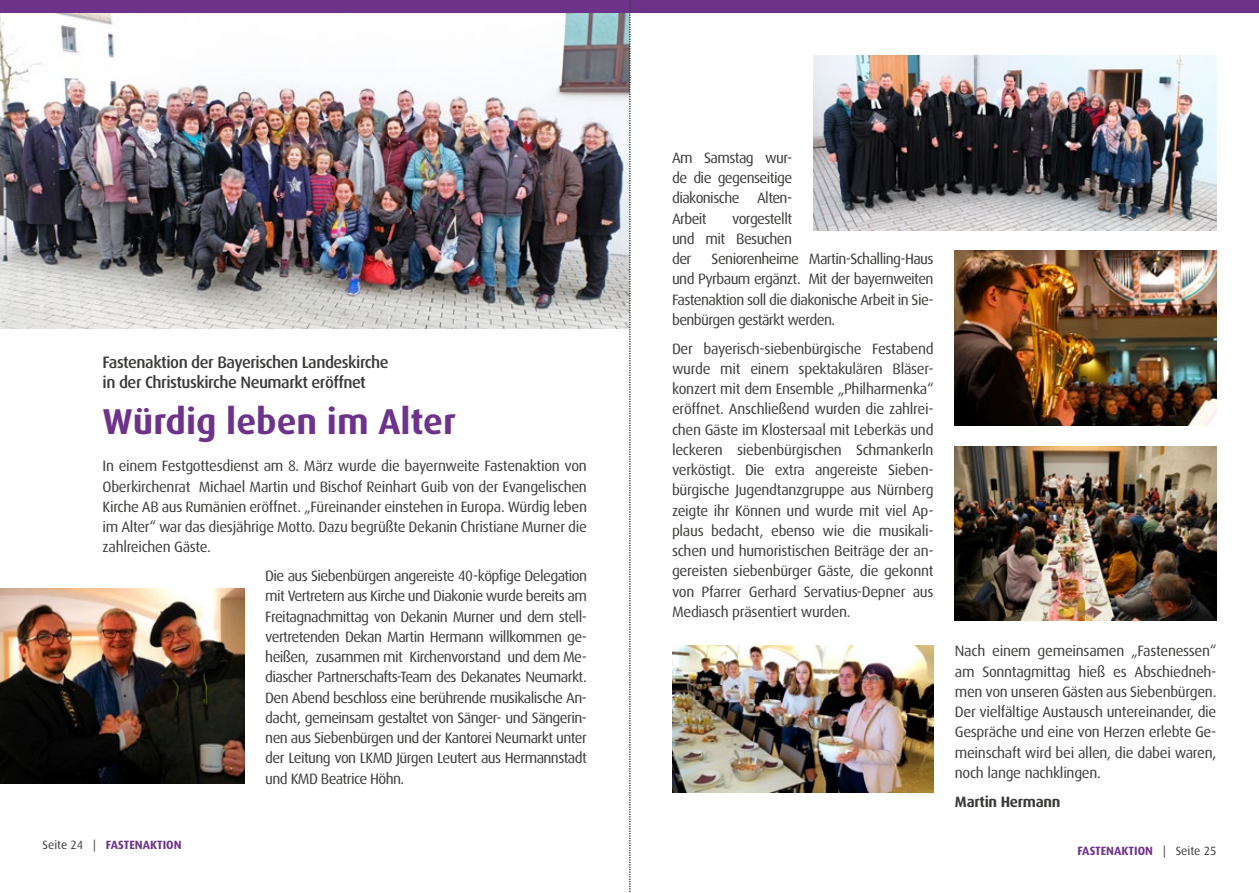
<style>
.page{position:relative;width:1259px;height:893px;background:#fff}
.page>*{position:absolute;margin:0;border:0;box-sizing:border-box;transform-origin:0 0}
.t1{font:700 36px "Dax";color:#6d338b}
.t2{font:500 16.5px/20.2px "Dax";letter-spacing:-.03em;color:#3a3a39}
.t3{font:15px/20.2px "Dax";letter-spacing:-.04em;color:#3a3a39;text-align:justify}
.t4{font:700 15px "Dax";letter-spacing:-.02em;color:#3a3a39}
.t5{font:700 12px "Dax";color:#6d338b}
.s1{font-weight:400;color:#3a3a39}
</style>
<div class="page">
<img style="left:0;top:13px;width:629px;height:316px">
<div style="left:0;top:0;width:629px;height:13px;background:#6d338b"></div>
<div style="left:629px;top:0;width:630px;height:13px;background:#6d338b"></div>
<img style="left:955px;top:446px;width:261px;height:175px">
<img style="left:955px;top:251px;width:261px;height:174px">
<img style="left:813px;top:56px;width:403px;height:174px">
<img style="left:0;top:588px;width:244px;height:196px">
<img style="left:672px;top:645px;width:261px;height:147px">
<svg style="left:629px;top:0;width:2px;height:892px"></svg>
<p class="t2" style="left:103px;top:352px;width:288px">Fastenaktion der Bayerischen Landeskirche in der Christuskirche Neumarkt eröffnet</p>
<h1 class="t1" style="left:103px;top:401px;width:355px">Würdig leben im Alter</h1>
<p class="t3" style="left:103px;top:456px;width:486px">In einem Festgottesdienst am 8. März wurde die bayernweite Fastenaktion von Oberkirchenrat Michael Martin und Bischof Reinhart Guib von der Evangelischen Kirche AB aus Rumänien eröffnet. „Füreinander einstehen in Europa. Würdig leben im Alter“ war das diesjährige Motto. Dazu begrüßte Dekanin Christiane Murner die zahlreichen Gäste.</p>
<p class="t3" style="left:265px;top:566px;width:323px">Die aus Siebenbürgen angereiste 40-köpfige Delegation mit Vertretern aus Kirche und Diakonie wurde bereits am Freitagnachmittag von Dekanin Murner und dem stell&shy;vertretenden Dekan Martin Hermann willkommen ge&shy;heißen, zusammen mit Kirchenvorstand und dem Me&shy;diascher Partnerschafts-Team des Dekanates Neumarkt.<br>Den Abend beschloss eine berührende musikalische An&shy;dacht, gemeinsam gestaltet von Sänger- und Sängerin&shy;nen aus Siebenbürgen und der Kantorei Neumarkt unter der Leitung von LKMD Jürgen Leutert aus Hermannstadt und KMD Beatrice Höhn.</p>
<p class="t3" style="left:672px;top:148px;width:122px">Am Samstag wur&shy;de die gegenseitige diakonische Alten-Arbeit</p>
<p class="t3" style="left:672px;top:209px;width:122px;text-indent:60px">vorgestellt und mit Besuchen der</p>
<p class="t3" style="left:672px;top:249px;width:263px;text-indent:40px">Seniorenheime Martin-Schalling-Haus und Pyrbaum ergänzt. Mit der bayernweiten Fastenaktion soll die diakonische Arbeit in Sie&shy;benbürgen gestärkt werden.</p>
<p class="t3" style="left:672px;top:339px;width:263px">Der bayerisch-siebenbürgische Festabend wurde mit einem spektakulären Bläser&shy;konzert mit dem Ensemble „Philharmenka“ eröffnet. Anschließend wurden die zahlrei&shy;chen Gäste im Klostersaal mit Leberkäs und leckeren siebenbürgischen Schmankerln verköstigt. Die extra angereiste Sieben&shy;bürgische Jugendtanzgruppe aus Nürnberg zeigte ihr Können und wurde mit viel Ap&shy;plaus bedacht, ebenso wie die musikali&shy;schen und humoristischen Beiträge der an&shy;gereisten siebenbürger Gäste, die gekonnt von Pfarrer Gerhard Servatius-Depner aus Mediasch präsentiert wurden.</p>
<p class="t3" style="left:955px;top:641px;width:263px">Nach einem gemeinsamen „Fastenessen“ am Sonntagmittag hieß es Abschiedneh&shy;men von unseren Gästen aus Siebenbürgen.<br>Der vielfältige Austausch untereinander, die Gespräche und eine von Herzen erlebte Ge&shy;meinschaft wird bei allen, die dabei waren, noch lange nachklingen.</p>
<p class="t4" style="left:955px;top:793px;width:107px">Martin Hermann</p>
<p class="t5" style="left:43px;top:838px;width:141px"><span class="s1">Seite 24 |</span> FASTENAKTION</p>
<p class="t5" style="left:1077px;top:844px;width:141px">FASTENAKTION <span class="s1">| Seite 25</span></p>
</div>
